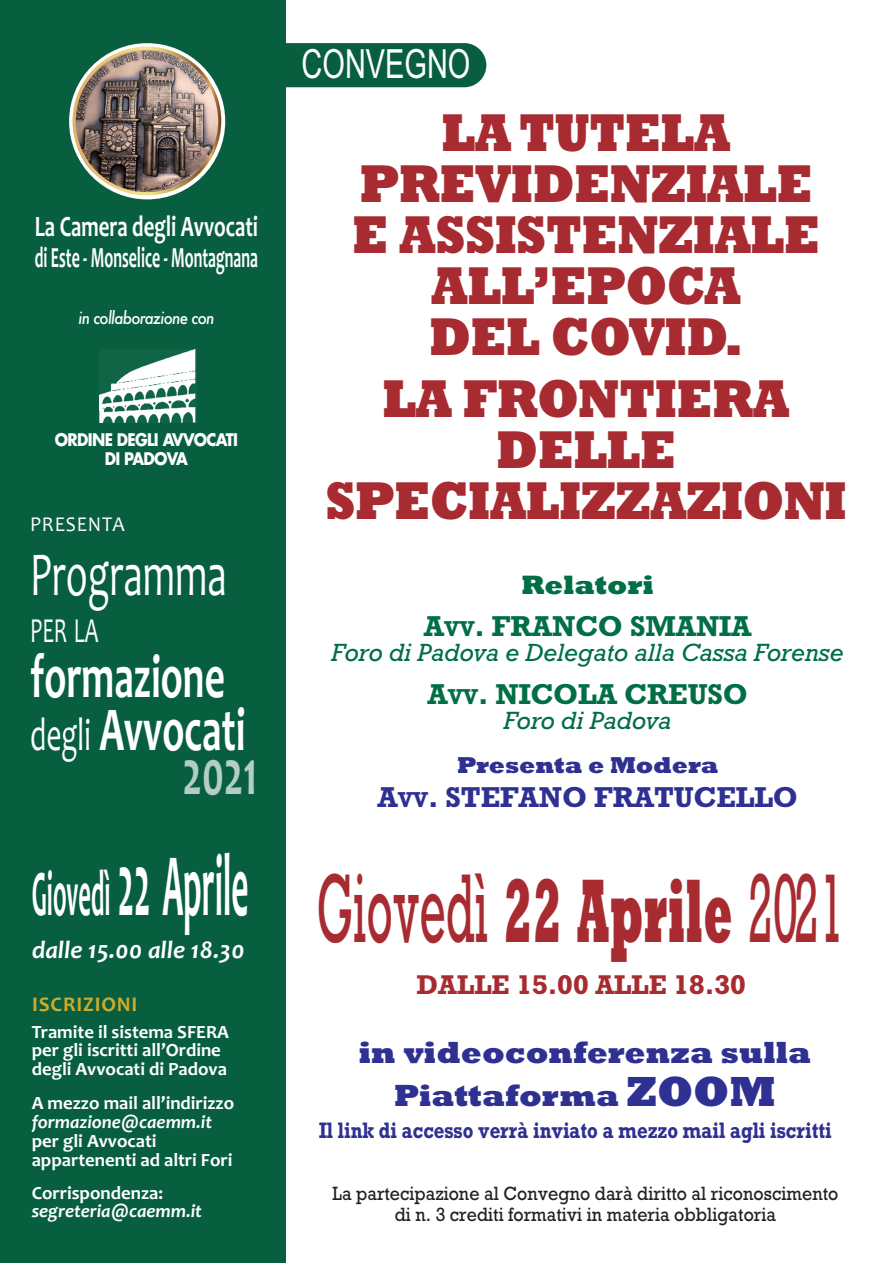
<style>
.page{position:relative;width:893px;height:1263px;background:#fff}
.page>*{position:absolute;margin:0;border:0;box-sizing:border-box;transform-origin:0 0}
.t1{font:91.65px "Rockwell";letter-spacing:.01em;color:#a72b30;scale:.46 1}
.t2{font:700 65.85px "Candara";color:#fff;scale:.37 1}
.t3{font:700 65.25px "Candara";color:rgb(255 255 255/.7);scale:.63 1}
.t4{font:700 62.85px "Candara";color:#fff;scale:.63 1}
.t5{font:62.85px "Candara";color:#fff;scale:.63 1}
.t6{font:800 54px "Rockwell";letter-spacing:-.015em;color:#a72b30;scale:.9 1}
.t7{font:40.2px "Arial";color:#fff;scale:.72 1}
.t8{font:35.4px "Candara";color:#fff;scale:.63 1}
.t9{font:800 31.05px "Rockwell";color:#2e3092}
.t10{font:700 29.85px "Candara";color:#fff;scale:.7 1}
.t11{font:700 29.55px "Candara";color:#fff;scale:.54 1}
.t12{font:700 27px "Rockwell";letter-spacing:-.005em;color:#016f45}
.t13{font:700 27px "Rockwell";letter-spacing:-.005em;color:#2e3092}
.t14{font:800 27px "Rockwell";color:#016f45}
.t15{font:700 25.35px "Rockwell";color:#a72b30}
.t16{font:italic 700 25.05px "Candara";color:#fff}
.t17{font:italic 23.4px "Rockwell";letter-spacing:-.005em;color:#016f45}
.t18{font:800 23.4px "Rockwell";letter-spacing:-.005em;color:#2e3092}
.t19{font:21.15px "Candara";letter-spacing:.04em;color:#fff;scale:.94 1}
.t20{font:700 21px "Rockwell";color:#2e3092;scale:.83 1}
.t21{font:700 21px "Candara";letter-spacing:.04em;color:#d1ab2a}
.t22{font:700 18.75px/18.8px "Candara";color:#fff}
.t23{font:italic 700 18.75px "Candara";color:#fff}
.t24{font:18px/21px "Rockwell";color:#231f20;text-align:center;scale:.92 1}
.t25{font:700 16.95px "Futura";letter-spacing:-.045em;color:#fff;scale:.89 1}
.t26{font:italic 500 16.95px "Futura";letter-spacing:-.045em;color:#fff;scale:.89 1}
.s1{font-weight:400;font-size:47.25px}
.s2{font-size:92.25px}
.s3{font-size:89.85px}
.s4{font-size:20.25px}
.s5{font-weight:800}
.s6{font-size:42.75px}
</style>
<div class="page">
<div style="left:0;top:0;width:285px;height:1263px;background:#085f40"></div>
<div style="left:255px;top:43px;width:231px;height:44px;background:#085f40;border-radius:22px"></div>
<img style="left:100px;top:349px;width:96px;height:74px">
<svg style="left:69px;top:43px;width:156px;height:156px"></svg>
<img style="left:73px;top:47px;width:148px;height:148px">
<p class="t10" style="left:35px;top:215px;width:320px">La Camera degli Avvocati</p>
<p class="t11" style="left:35px;top:247px;width:415px">di Este ‐ Monselice ‐ Montagnana</p>
<p class="t26" style="left:79px;top:308px;width:154px">in collaborazione con</p>
<p class="t25" style="left:55px;top:432px;width:207px">ORDINE DEGLI AVVOCATI</p>
<p class="t25" style="left:105px;top:451px;width:95px">DI PADOVA</p>
<p class="t19" style="left:30px;top:517px;width:102px">PRESENTA</p>
<p class="t5" style="left:30px;top:551px;width:314px">Programma</p>
<p class="t8" style="left:30px;top:617px;width:110px">PER LA</p>
<p class="t4" style="left:30px;top:653px;width:311px">formazione</p>
<p class="t4" style="left:30px;top:707px;width:344px"><span class="s1">degli</span> Avvocati</p>
<p class="t3" style="left:182px;top:749px;width:120px">2021</p>
<p class="t2" style="left:32px;top:870px;width:587px">Giovedì <span class="s2">22</span> <span class="s3">Aprile</span></p>
<p class="t16" style="left:32px;top:940px;width:214px">dalle 15.00 alle 18.30</p>
<p class="t21" style="left:32px;top:996px;width:107px">ISCRIZIONI</p>
<p class="t22" style="left:32px;top:1024px;width:199px">Tramite il sistema SFERA</p>
<p class="t22" style="left:32px;top:1043px;width:197px">per gli iscritti all’Ordine degli Avvocati di Padova</p>
<p class="t22" style="left:32px;top:1096px;width:204px">A mezzo mail all’indirizzo</p>
<p class="t23" style="left:32px;top:1115px;width:182px">formazione@caemm.it</p>
<p class="t22" style="left:32px;top:1133px;width:126px">per gli Avvocati</p>
<p class="t22" style="left:32px;top:1152px;width:202px">appartenenti ad altri Fori</p>
<p class="t22" style="left:32px;top:1185px;width:133px">Corrispondenza:</p>
<p class="t23" style="left:32px;top:1204px;width:172px">segreteria@caemm.it</p>
<p class="t7" style="left:302px;top:41px;width:236px">CONVEGNO</p>
<p class="t6" style="left:441px;top:115px;width:323px">LA TUTELA</p>
<p class="t6" style="left:359px;top:166px;width:505px">PREVIDENZIALE</p>
<p class="t6" style="left:352px;top:217px;width:522px">E ASSISTENZIALE</p>
<p class="t6" style="left:431px;top:268px;width:346px">ALL’EPOCA</p>
<p class="t6" style="left:429px;top:319px;width:351px">DEL COVID.</p>
<p class="t6" style="left:382px;top:380px;width:454px">LA FRONTIERA</p>
<p class="t6" style="left:496px;top:431px;width:202px">DELLE</p>
<p class="t6" style="left:325px;top:482px;width:581px">SPECIALIZZAZIONI</p>
<p class="t14" style="left:521px;top:576px;width:134px">Relatori</p>
<p class="t12" style="left:424px;top:617px;width:329px">A<span class="s4">VV</span>. FRANCO SMANIA</p>
<p class="t17" style="left:332px;top:645px;width:514px">Foro di Padova e Delegato alla Cassa Forense</p>
<p class="t12" style="left:427px;top:686px;width:322px">A<span class="s4">VV</span>. NICOLA CREUSO</p>
<p class="t17" style="left:504px;top:713px;width:169px">Foro di Padova</p>
<p class="t18" style="left:457px;top:757px;width:263px">Presenta e Modera</p>
<p class="t13" style="left:377px;top:789px;width:422px">A<span class="s4">VV</span>. STEFANO FRATUCELLO</p>
<p class="t1" style="left:317px;top:875px;width:1148px">Giovedì <span class="s5">22 Aprile</span> 2021</p>
<p class="t15" style="left:417px;top:977px;width:330px">DALLE 15.00 ALLE 18.30</p>
<p class="t9" style="left:359px;top:1042px;width:454px">in videoconferenza sulla</p>
<p class="t9" style="left:394px;top:1084px;width:383px">Piattaforma <span class="s6">ZOOM</span></p>
<p class="t20" style="left:319px;top:1123px;width:619px">Il link di accesso verrà inviato a mezzo mail agli iscritti</p>
<p class="t24" style="left:332px;top:1185px;width:551px">La partecipazione al Convegno darà diritto al riconoscimento di n. 3 crediti formativi in materia obbligatoria</p>
</div>
